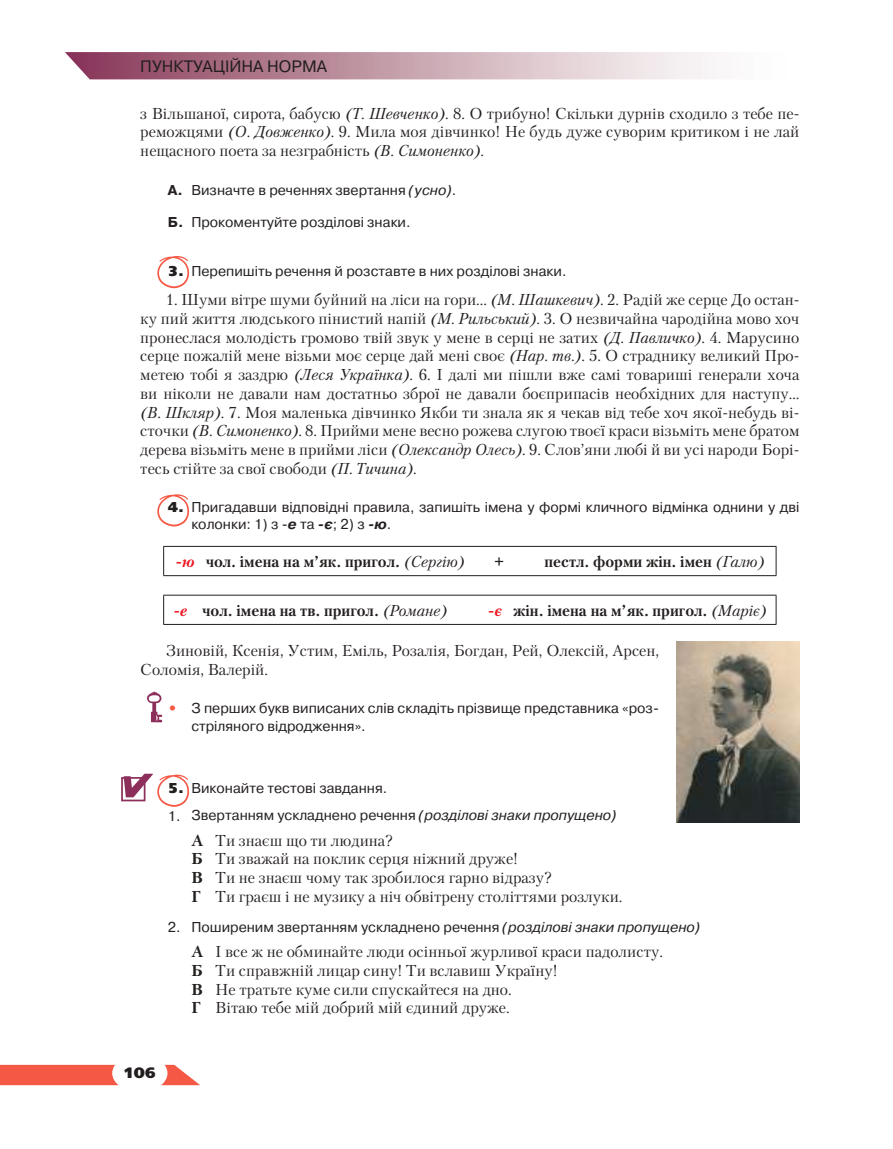
<style>
.page{position:relative;width:893px;height:1149px;background:#fff}
.page>*{position:absolute;margin:0;border:0;box-sizing:border-box;transform-origin:0 0}
.t1{font:16.5px "Pragmatica C";color:#241f1f}
.t2{font:15.75px/18.8px "Petersburg C";color:#241f1f}
.t3{font:700 15.75px "Petersburg C";color:#241f1f}
.t4{font:15px "Free Set Black C";color:#241f1f}
.t5{font:14.25px/17.1px "Pragmatica C";color:#241f1f}
.s1{font-style:italic}
.s2{font-weight:700}
.s3{font-family:"Free Set Black C"}
.s4{font-weight:700;font-style:italic}
.s5{font-style:italic;color:#ef1923}
.s6{font-weight:400;font-style:italic}
.s7{font-weight:700;color:#f55945}
</style>
<div class="page">
<svg style="left:65px;top:52px;width:643px;height:27px;background:#c49eab"></svg>
<svg style="left:0;top:1064px;width:199px;height:20px;background:#f66e5d"></svg>
<div style="left:112px;top:1053px;width:55px;height:38px;background:#fff;border-radius:50%"></div>
<hr style="left:163px;top:546px;width:613px;height:1px;background:#241f1f">
<svg style="left:163px;top:546px;width:1px;height:29px"></svg>
<svg style="left:776px;top:546px;width:1px;height:29px"></svg>
<hr style="left:163px;top:575px;width:613px;height:1px;background:#241f1f">
<hr style="left:163px;top:594px;width:613px;height:1px;background:#241f1f">
<svg style="left:163px;top:595px;width:1px;height:29px"></svg>
<svg style="left:776px;top:595px;width:1px;height:29px"></svg>
<hr style="left:163px;top:624px;width:613px;height:1px;background:#241f1f">
<svg style="left:147px;top:691px;width:15px;height:31px"></svg>
<img style="left:676px;top:641px;width:123px;height:181px">
<svg style="left:157px;top:256px;width:32px;height:32px"></svg>
<svg style="left:157px;top:494px;width:32px;height:32px"></svg>
<svg style="left:121px;top:773px;width:68px;height:33px"></svg>
<p class="t1" style="left:140px;top:57px;width:164px">Пунктуаці йна норма</p>
<p class="t2" style="left:140px;top:103px;width:661px;text-align:justify">з Вільшаної, сирота, бабусю <span class="s1">(Т. Шевченко)</span>. 8. О трибуно! Скільки дурнів сходило з тебе пе&shy;реможцями <span class="s1">(О. Довженко)</span>. 9. Мила моя дівчинко! Не будь дуже суворим критиком і не лай нещасного поета за незграбність <span class="s1">(В. Симоненко)</span>.</p>
<p class="t5" style="left:168px;top:181px;width:290px"><span class="s2">А.</span> Визначте в реченнях звертання <span class="s1">(усно)</span>.</p>
<p class="t5" style="left:168px;top:213px;width:244px"><span class="s2">Б.</span> Прокоментуйте розділові знаки.</p>
<p class="t5" style="left:168px;top:262px;width:400px"><span class="s3">3.</span> Перепишіть речення й розставте в них розділові знаки.</p>
<p class="t2" style="left:140px;top:290px;width:661px;text-align:justify;text-indent:26px">1. Шуми вітре шуми буйний на ліси на гори... <span class="s1">(М. Шашкевич)</span>. 2. Радій же серце До остан&shy;ку пий життя людського пінистий напій <span class="s1">(М. Рильський)</span>. 3. О незвичайна чародійна мово хоч пронеслася молодість громово твій звук у мене в серці не затих <span class="s1">(Д. Павличко)</span>. 4. Марусино серце пожалій мене візьми моє серце дай мені своє <span class="s1">(Нар. тв.)</span>. 5. О страднику великий Про&shy;метею тобі я заздрю <span class="s1">(Леся Українка)</span>. 6. І далі ми пішли вже самі товариші генерали хоча ви ніколи не давали нам достатньо зброї не давали боєприпасів необхідних для наступу… <span class="s1">(В. Шкляр)</span>. 7. Моя маленька дівчинко Якби ти знала як я чекав від тебе хоч якої-небудь ві&shy;сточки <span class="s1">(В. Симоненко)</span>. 8. Прийми мене весно рожева слугою твоєї краси візьміть мене братом дерева візьміть мене в прийми ліси <span class="s1">(Олександр Олесь)</span>. 9. Слов’яни любі й ви усі народи Борі&shy;тесь стійте за свої свободи <span class="s1">(П. Тичина)</span>.</p>
<p class="t5" style="left:191px;top:498px;width:610px;text-indent:-23px"><span class="s3">4.</span> Пригадавши відповідні правила, запишіть імена у формі кличного відмінка однини у дві колонки: 1) з -<span class="s4">е</span> та <span class="s4">-є</span>; 2) з <span class="s4">-ю</span>.</p>
<p class="t3" style="left:175px;top:552px;width:291px"><span class="s5">-ю</span> чол. імена на м’як. пригол. <span class="s6">(Сергію)</span></p>
<p class="t3" style="left:494px;top:552px;width:12px">+</p>
<p class="t3" style="left:544px;top:552px;width:221px">пестл. форми жін. імен <span class="s6">(Галю)</span></p>
<p class="t3" style="left:173px;top:601px;width:276px"><span class="s5">-е</span> чол. імена на тв. пригол. <span class="s6">(Романе)</span></p>
<p class="t3" style="left:488px;top:601px;width:280px"><span class="s5">-є</span> жін. імена на м’як. пригол. <span class="s6">(Маріє)</span></p>
<p class="t2" style="left:140px;top:641px;width:520px;text-indent:26px">Зиновій, Ксенія, Устим, Еміль, Розалія, Богдан, Рей, Олексій, Арсен,<br>Соломія, Валерій.</p>
<p class="t5" style="left:191px;top:700px;width:469px;text-indent:-23px"><span class="s7">•</span> З перших букв виписаних слів складіть прізвище представника «роз&shy;стріляного відродження».</p>
<p class="t5" style="left:168px;top:779px;width:221px"><span class="s3">5.</span> Виконайте тестові завдання.</p>
<p class="t5" style="left:168px;top:806px;width:450px">1. Звертанням ускладнено речення <span class="s1">(розділові знаки пропущено)</span></p>
<p class="t2" style="left:191px;top:830px;width:433px"><span class="s2">А</span> Ти знаєш що ти людина?<br><span class="s2">Б</span> Ти зважай на поклик серця ніжний друже!<br><span class="s2">В</span> Ти не знаєш чому так зробилося гарно відразу?<br><span class="s2">Г</span> Ти граєш і не музику а ніч обвітрену століттями розлуки.</p>
<p class="t5" style="left:168px;top:918px;width:534px">2. Поширеним звертанням ускладнено речення <span class="s1">(розділові знаки пропущено)</span></p>
<p class="t2" style="left:191px;top:941px;width:473px"><span class="s2">А</span> І все ж не обминайте люди осінньої журливої краси падолисту.<br><span class="s2">Б</span> Ти справжній лицар сину! Ти вславиш Україну!<br><span class="s2">В</span> Не тратьте куме сили спускайтеся на дно.<br><span class="s2">Г</span> Вітаю тебе мій добрий мій єдиний друже.</p>
<p class="t4" style="left:123px;top:1063px;width:35px">106</p>
</div>
